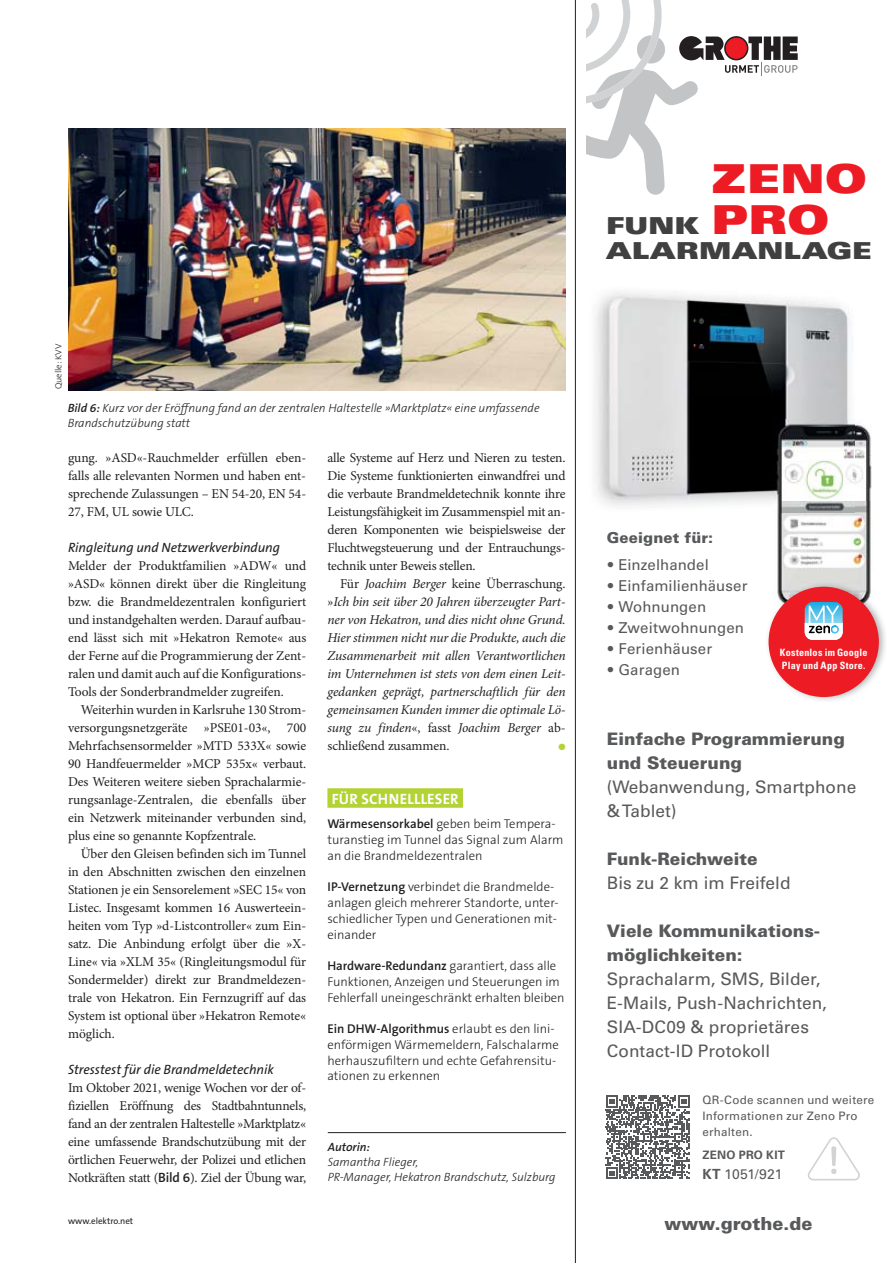
<style>
.page{position:relative;width:893px;height:1263px;background:#fff}
.page>*{position:absolute;margin:0;border:0;box-sizing:border-box;transform-origin:0 0}
.t1{font:39.9px "Univers LT Std X Black Ex";color:#ed1c24}
.t2{font:23.4px/24.8px "Univers LT Std X Black Ex";letter-spacing:.01em;color:#404041}
.t3{font:900 18px "Univers LT Std";color:#58595b}
.t4{font:17.25px/24px "Univers LT Std";color:#58595b}
.t5{font:900 17.25px/24px "Univers LT Std";color:#58595b}
.t6{font:15px "Univers LT Std";letter-spacing:.005em;color:#58595b}
.t7{font:700 15px "The Sans Os F";letter-spacing:.015em;color:#fff}
.t8{font:900 15px "Univers LT Std";letter-spacing:.01em;color:#58595b}
.t9{font:13.95px "Univers LT Std";letter-spacing:-.015em;color:#58595b}
.t10{font:13.5px/18px "Minion Pro";letter-spacing:-.01em;color:#231f20;text-align:justify}
.t11{font:italic 13.5px/18px "Minion Pro";letter-spacing:-.01em;color:#231f20;text-align:justify}
.t12{font:italic 13.5px "The Sans Os F";letter-spacing:-.005em;color:#231f20}
.t13{font:300 12.75px/15.8px "The Sans Os F";color:#231f20}
.t14{font:italic 300 12px/15px "The Sans Os F";color:#231f20}
.t15{font:italic 600 12px "The Sans Os F";color:#231f20}
.t16{font:11.7px/16.4px "Univers LT Std";letter-spacing:.02em;color:#58595b}
.t17{font:700 11.7px "Univers LT Std";letter-spacing:.02em;color:#58595b}
.t18{font:700 condensed 10.05px/13px "Univers LT Std";letter-spacing:.025em;color:#fff}
.t19{font:9px "The Sans Os F";color:#231f20}
.t20{font:300 9px "The Sans Os F";color:#231f20}
.t21{font:9px "Zapf Dingbats Std";color:#b3d334}
.s1{font-weight:600}
.s2{font-family:"The Sans Os F";font-weight:600}
.s3{font-style:normal}
.s4{font-size:39.9px;color:#ed1c24}
.s5{font-weight:300}
.s6{font-weight:700}
</style>
<div class="page">
<hr style="left:328px;top:1132px;width:238px;height:1px;background:#231f20">
<img style="left:68px;top:128px;width:498px;height:262px">
<svg style="left:587px;top:0;width:211px;height:195px"></svg>
<svg style="left:808px;top:1137px;width:52px;height:43px"></svg>
<svg style="left:606px;top:1095px;width:84px;height:84px"></svg>
<img style="left:591px;top:292px;width:210px;height:157px">
<img style="left:801px;top:296px;width:53px;height:123px">
<img style="left:591px;top:449px;width:182px;height:52px">
<img style="left:773px;top:419px;width:101px;height:162px">
<img style="left:773px;top:501px;width:81px;height:11px">
<img style="left:768px;top:581px;width:117px;height:120px">
<div style="left:769px;top:587px;width:110px;height:110px;background:#ed1c24;border-radius:50%"></div>
<svg style="left:805px;top:602px;width:38px;height:38px"></svg>
<svg style="left:805px;top:605px;width:38px;height:35px"></svg>
<hr style="left:575px;top:0;width:1px;height:1263px;background:#231f20">
<div style="left:327px;top:788px;width:136px;height:20px;background:#b3d334"></div>
<p class="t20" style="left:54px;top:389px;width:47px;rotate:-90deg">Quelle: KVV</p>
<p class="t14" style="left:68px;top:401px;width:473px"><span class="s1">Bild 6:</span> Kurz vor der Eröffnung fand an der zentralen Haltestelle »Marktplatz« eine umfassende<br>Brandschutzübung statt</p>
<p class="t10" style="left:68px;top:450px;width:240px">gung. »ASD«-Rauchmelder erfüllen eben&shy;falls alle relevanten Normen und haben ent&shy;sprechende Zulassungen – EN 54-20, EN 54- 27, FM, UL sowie ULC.</p>
<p class="t12" style="left:68px;top:542px;width:214px">Ringleitung und Netzwerkverbindung</p>
<p class="t10" style="left:68px;top:558px;width:240px">Melder der Produktfamilien »ADW« und »ASD« können direkt über die Ringleitung bzw. die Brandmeldezentralen konfiguriert und instandgehalten werden. Darauf aufbau&shy;end lässt sich mit »Hekatron Remote« aus der Ferne auf die Programmierung der Zent&shy;ralen und damit auch auf die Konfigurations-Tools der Sonderbrandmelder zugreifen.</p>
<p class="t10" style="left:68px;top:702px;width:240px;text-indent:13px">Weiterhin wurden in Karlsruhe 130 Strom&shy;versorgungsnetzgeräte »PSE01-03«, 700<br>Mehrfachsensormelder »MTD 533X« sowie 90 Handfeuermelder »MCP 535x« verbaut.<br>Des Weiteren weitere sieben Sprachalarmie&shy;rungsanlage-Zentralen, die ebenfalls über ein Netzwerk miteinander verbunden sind, plus eine so genannte Kopfzentrale.</p>
<p class="t10" style="left:68px;top:846px;width:240px;text-indent:13px">Über den Gleisen befinden sich im Tunnel in den Abschnitten zwischen den einzelnen Stationen je ein Sensorelement »SEC 15« von Listec. Insgesamt kommen 16 Auswerteein&shy;heiten vom Typ »d-Listcontroller« zum Ein&shy;satz. Die Anbindung erfolgt über die »X-Line« via »XLM 35« (Ringleitungsmodul für Sondermelder) direkt zur Brandmeldezen&shy;trale von Hekatron. Ein Fernzugriff auf das System ist optional über »Hekatron Remote« möglich.</p>
<p class="t12" style="left:68px;top:1064px;width:207px">Stresstest für die Brandmeldetechnik</p>
<p class="t10" style="left:68px;top:1080px;width:240px">Im Oktober 2021, wenige Wochen vor der of&shy;fiziellen Eröffnung des Stadtbahntunnels, fand an der zentralen Haltestelle »Marktplatz« eine umfassende Brandschutzübung mit der örtlichen Feuerwehr, der Polizei und etlichen Notkräften statt (<span class="s2">Bild 6</span>). Ziel der Übung war,</p>
<p class="t19" style="left:68px;top:1216px;width:67px">www.elektro.net</p>
<p class="t10" style="left:327px;top:450px;width:240px">alle Systeme auf Herz und Nieren zu testen.<br>Die Systeme funktionierten einwandfrei und die verbaute Brandmeldetechnik konnte ihre Leistungsfähigkeit im Zusammenspiel mit an&shy;deren Komponenten wie beispielsweise der Fluchtwegsteuerung und der Entrauchungs&shy;technik unter Beweis stellen.</p>
<p class="t11" style="left:327px;top:576px;width:240px;text-indent:13px"><span class="s3">Für</span> Joachim Berger <span class="s3">keine Überraschung. »</span>Ich bin seit über 20 Jahren überzeugter Part&shy;ner von Hekatron, und dies nicht ohne Grund.<br>Hier stimmen nicht nur die Produkte, auch die Zusammenarbeit mit allen Verantwortlichen im Unternehmen ist stets von dem einen Leit&shy;gedanken geprägt, partnerschaftlich für den gemeinsamen Kunden immer die optimale Lö&shy;sung zu finden<span class="s3">«, fasst</span> Joachim Berger <span class="s3">ab&shy;schließend zusammen.</span></p>
<p class="t21" style="left:558px;top:742px;width:9px">●</p>
<p class="t7" style="left:332px;top:792px;width:128px">FÜR SCHNELLLESER</p>
<p class="t13" style="left:327px;top:817px;width:238px"><span class="s1">Wärmesensorkabel</span> geben beim Tempera&shy;turanstieg im Tunnel das Signal zum Alarm an die Brandmeldezentralen</p>
<p class="t13" style="left:327px;top:880px;width:233px"><span class="s1">IP-Vernetzung</span> verbindet die Brandmelde&shy;anlagen gleich mehrerer Standorte, unter&shy;schiedlicher Typen und Generationen mit&shy;einander</p>
<p class="t13" style="left:327px;top:958px;width:239px"><span class="s1">Hardware-Redundanz</span> garantiert, dass alle<br>Funktionen, Anzeigen und Steuerungen im<br>Fehlerfall uneingeschränkt erhalten bleiben</p>
<p class="t13" style="left:327px;top:1021px;width:233px"><span class="s1">Ein DHW-Algorithmus</span> erlaubt es den lini&shy;enförmigen Wärmemeldern, Falschalarme herhauszufiltern und echte Gefahrensitu&shy;ationen zu erkennen</p>
<p class="t15" style="left:328px;top:1140px;width:44px">Autorin:</p>
<p class="t14" style="left:328px;top:1156px;width:229px">Samantha Flieger,<br>PR-Manager, Hekatron Brandschutz, Sulzburg</p>
<h1 class="t1" style="left:711px;top:156px;width:157px">ZENO</h1>
<h2 class="t2" style="left:606px;top:214px;width:267px">FUNK <span class="s4">PRO<br></span>ALARMANLAGE</h2>
<p class="t8" style="left:607px;top:530px;width:108px">Geeignet für:</p>
<p class="t6" style="left:607px;top:558px;width:104px"><span class="s5">•</span> Einzelhandel</p>
<p class="t6" style="left:607px;top:579px;width:142px"><span class="s5">•</span> Einfamilienhäuser</p>
<p class="t6" style="left:607px;top:600px;width:101px"><span class="s5">•</span> Wohnungen</p>
<p class="t6" style="left:607px;top:621px;width:139px"><span class="s5">•</span> Zweitwohnungen</p>
<p class="t6" style="left:607px;top:642px;width:107px"><span class="s5">•</span> Ferienhäuser</p>
<p class="t6" style="left:607px;top:663px;width:75px"><span class="s5">•</span> Garagen</p>
<p class="t18" style="left:780px;top:646px;width:89px">Kostenlos im Google<br>Play und App Store.</p>
<p class="t5" style="left:607px;top:728px;width:240px">Einfache Programmierung und Steuerung</p>
<p class="t4" style="left:607px;top:776px;width:251px">(Webanwendung, Smartphone &amp; Tablet)</p>
<p class="t5" style="left:607px;top:848px;width:152px">Funk-Reichweite</p>
<p class="t4" style="left:607px;top:872px;width:185px">Bis zu 2 km im Freifeld</p>
<p class="t5" style="left:607px;top:920px;width:214px">Viele Kommunikations&shy;möglichkeiten:</p>
<p class="t4" style="left:607px;top:968px;width:222px">Sprachalarm, SMS, Bilder,<br>E-Mails, Push-Nachrichten,<br>SIA-DC09 &amp; proprietäres<br>Contact-ID Protokoll</p>
<p class="t16" style="left:702px;top:1092px;width:173px">QR-Code scannen und weitere<br>Informationen zur Zeno Pro erhalten.</p>
<p class="t17" style="left:702px;top:1148px;width:84px">ZENO PRO KIT</p>
<p class="t9" style="left:702px;top:1167px;width:82px"><span class="s6">KT</span> 1051/921</p>
<h3 class="t3" style="left:664px;top:1215px;width:149px">www.grothe.de</h3>
</div>
